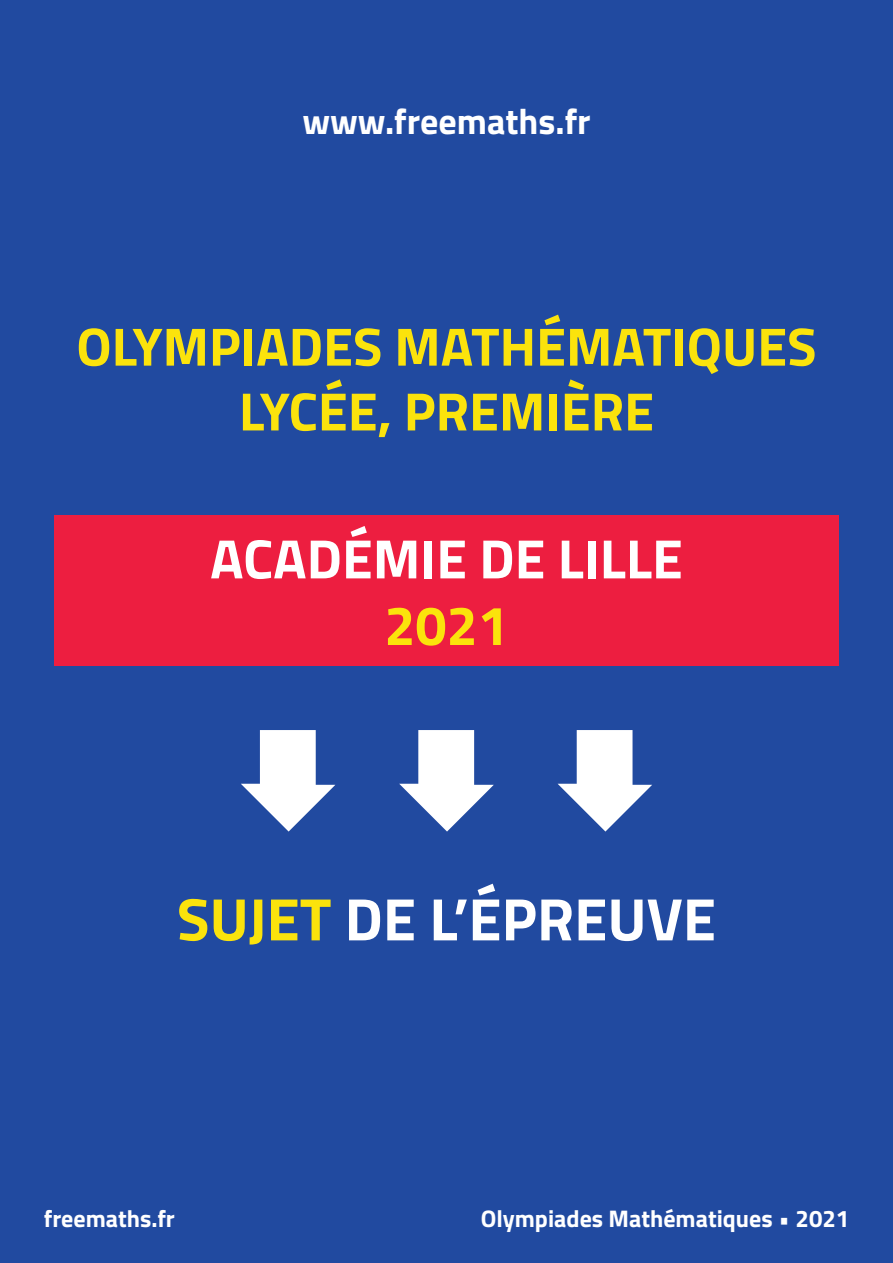
<style>
.page{position:relative;width:893px;height:1263px;background:#214aa0}
.page>*{position:absolute;margin:0;border:0;box-sizing:border-box;transform-origin:0 0}
.t1{font:700 60px "Titillium";color:#fff}
.t2{font:700 55.5px/66.6px "Titillium";color:#fff;text-align:center}
.t3{font:700 54px/64.8px "Titillium";color:#fbe30c;text-align:center}
.t4{font:700 36px "Titillium";color:#fff}
.t5{font:700 24px "Titillium";color:#fff}
.s1{color:#fbe30c}
</style>
<div class="page">
<svg style="left:241px;top:730px;width:94px;height:101px"></svg>
<svg style="left:399px;top:730px;width:95px;height:101px"></svg>
<svg style="left:558px;top:730px;width:94px;height:101px"></svg>
<div style="left:54px;top:515px;width:785px;height:151px;background:#ed1e40"></div>
<h3 class="t4" style="left:302px;top:94px;width:290px">www.freemaths.fr</h3>
<h3 class="t3" style="left:76px;top:312px;width:742px">OLYMPIADES MATHÉMATIQUES<br>LYCÉE, PREMIÈRE</h3>
<p class="t2" style="left:210px;top:523px;width:474px">ACADÉMIE DE LILLE<br><span class="s1">2021</span></p>
<h1 class="t1" style="left:177px;top:873px;width:541px"><span class="s1">SUJET</span> DE L’ÉPREUVE</h1>
<p class="t5" style="left:44px;top:1200px;width:133px">freemaths.fr</p>
<p class="t5" style="left:481px;top:1200px;width:370px">Olympiades Mathématiques • 2021</p>
</div>
